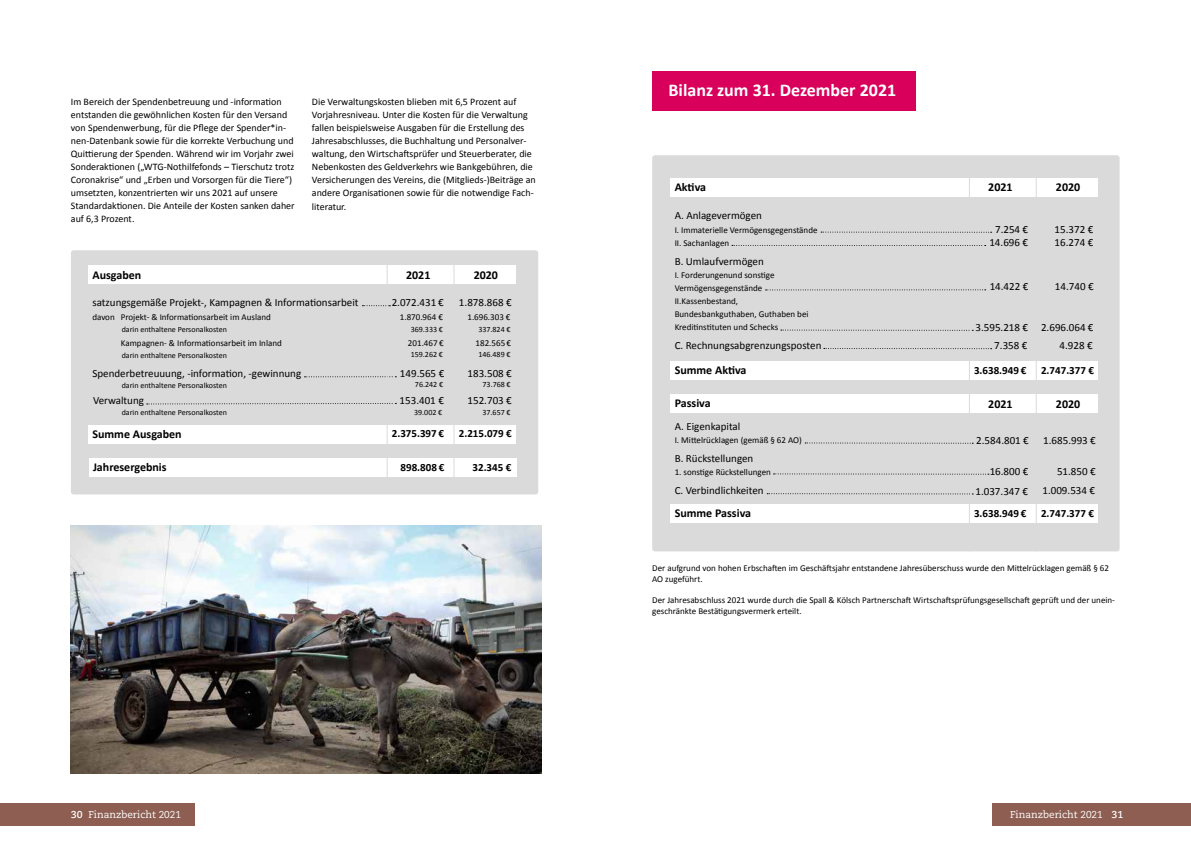
<style>
.page{position:relative;width:1191px;height:842px;background:#fff}
.page>*{position:absolute;margin:0;border:0;box-sizing:border-box;transform-origin:0 0}
.t1{font:700 18px "Calibri";color:#fff}
.t2{font:700 12px "Calibri";color:#000}
.t3{font:11px/13.2px "Calibri";color:#000;text-align:right}
.t4{font:700 11px "Calibri";color:#000}
.t5{font:10px/13px "Calibri";color:#000}
.t6{font:10px "Caecilia LT Std";color:#fff}
.t7{font:9px/13px "Calibri";color:#000}
.t8{font:8px "Calibri";color:#000}
.s1{font-weight:700}
</style>
<div class="page">
<div style="left:0;top:803px;width:195px;height:23px;background:#8d5e51"></div>
<div style="left:992px;top:803px;width:199px;height:23px;background:#8d5e51"></div>
<div style="left:653px;top:71px;width:263px;height:40px;background:#d8005b"></div>
<img style="left:71px;top:525px;width:470px;height:248px">
<div style="left:652px;top:155px;width:467px;height:396px;background:#dadada;border-radius:3px"></div>
<div style="left:670px;top:178px;width:428px;height:18px;background:#fff"></div>
<div style="left:670px;top:362px;width:428px;height:18px;background:#fff"></div>
<div style="left:670px;top:395px;width:428px;height:18px;background:#fff"></div>
<div style="left:670px;top:504px;width:428px;height:19px;background:#fff"></div>
<hr style="left:1035px;top:171px;width:1px;height:380px;background:#dadada">
<hr style="left:969px;top:169px;width:1px;height:382px;background:#dadada">
<svg style="left:821px;top:232px;width:170px;height:1px"></svg>
<svg style="left:732px;top:245px;width:253px;height:1px"></svg>
<svg style="left:765px;top:289px;width:220px;height:2px"></svg>
<svg style="left:781px;top:330px;width:192px;height:1px"></svg>
<svg style="left:824px;top:348px;width:167px;height:1px"></svg>
<svg style="left:805px;top:443px;width:168px;height:1px"></svg>
<svg style="left:773px;top:473px;width:216px;height:2px"></svg>
<svg style="left:767px;top:493px;width:206px;height:2px"></svg>
<div style="left:71px;top:250px;width:467px;height:244px;background:#dadada;border-radius:3px"></div>
<div style="left:88px;top:265px;width:428px;height:19px;background:#fff"></div>
<div style="left:88px;top:425px;width:428px;height:18px;background:#fff"></div>
<svg style="left:304px;top:376px;width:92px;height:1px"></svg>
<svg style="left:362px;top:305px;width:28px;height:1px"></svg>
<div style="left:89px;top:458px;width:427px;height:18px;background:#fff"></div>
<hr style="left:453px;top:257px;width:1px;height:233px;background:#dadada">
<hr style="left:387px;top:256px;width:1px;height:234px;background:#dadada">
<svg style="left:147px;top:403px;width:249px;height:2px"></svg>
<p class="t5" style="left:71px;top:95px;width:225px">Im Bereich der Spendenbetreuung und -information entstanden die gewöhnlichen Kosten für den Versand von Spendenwerbung, für die Pflege der Spender*in&shy;nen-Datenbank sowie für die korrekte Verbuchung und Quittierung der Spenden. Während wir im Vorjahr zwei Sonderaktionen („WTG-Nothilfefonds – Tierschutz trotz Coronakrise“ und „Erben und Vorsorgen für die Tiere“) umsetzten, konzentrierten wir uns 2021 auf unsere Standardaktionen. Die Anteile der Kosten sanken daher auf 6,3 Prozent.</p>
<p class="t5" style="left:312px;top:95px;width:225px">Die Verwaltungskosten blieben mit 6,5 Prozent auf Vorjahresniveau. Unter die Kosten für die Verwaltung fallen beispielsweise Ausgaben für die Erstellung des Jahresabschlusses, die Buchhaltung und Personalver&shy;waltung, den Wirtschaftsprüfer und Steuerberater, die Nebenkosten des Geldverkehrs wie Bankgebühren, die Versicherungen des Vereins, die (Mitglieds-)Beiträge an andere Organisationen sowie für die notwendige Fach-</p>
<p class="t5" style="left:312px;top:200px;width:36px">literatur.</p>
<p class="t2" style="left:92px;top:267px;width:50px">Ausgaben</p>
<p class="t2" style="left:406px;top:267px;width:26px">2021</p>
<p class="t2" style="left:474px;top:267px;width:26px">2020</p>
<p class="t3" style="left:92px;top:295px;width:268px">satzungsgemäße Projekt-, Kampagnen &amp; Informationsarbeit</p>
<p class="t3" style="left:392px;top:295px;width:54px">2.072.431 €</p>
<p class="t3" style="left:459px;top:295px;width:54px">1.878.868 €</p>
<p class="t7" style="left:92px;top:310px;width:180px">davon Projekt- &amp; Informationsarbeit im Ausland</p>
<p class="t7" style="left:121px;top:336px;width:162px">Kampagnen- &amp; Informationsarbeit im Inland</p>
<p class="t8" style="left:122px;top:324px;width:107px">darin enthaltene Personalkosten</p>
<p class="t8" style="left:122px;top:350px;width:107px">darin enthaltene Personalkosten</p>
<p class="t8" style="left:122px;top:380px;width:107px">darin enthaltene Personalkosten</p>
<p class="t8" style="left:122px;top:408px;width:107px">darin enthaltene Personalkosten</p>
<p class="t3" style="left:92px;top:366px;width:210px">Spenderbetreuuung, -information, -gewinnung</p>
<p class="t3" style="left:93px;top:393px;width:53px">Verwaltung</p>
<p class="t7" style="left:400px;top:310px;width:45px">1.870.964 €</p>
<p class="t7" style="left:408px;top:336px;width:37px">201.467 €</p>
<p class="t8" style="left:411px;top:325px;width:34px">369.333 €</p>
<p class="t8" style="left:411px;top:350px;width:34px">159.262 €</p>
<p class="t3" style="left:400px;top:366px;width:46px">149.565 €</p>
<p class="t8" style="left:415px;top:379px;width:30px">76.242 €</p>
<p class="t8" style="left:414px;top:407px;width:30px">39.002 €</p>
<p class="t3" style="left:399px;top:393px;width:46px">153.401 €</p>
<p class="t7" style="left:467px;top:310px;width:45px">1.696.303 €</p>
<p class="t7" style="left:475px;top:336px;width:37px">182.565 €</p>
<p class="t8" style="left:482px;top:379px;width:30px">73.768 €</p>
<p class="t8" style="left:482px;top:407px;width:30px">37.657 €</p>
<p class="t8" style="left:478px;top:325px;width:34px">337.824 €</p>
<p class="t8" style="left:478px;top:350px;width:34px">146.489 €</p>
<p class="t3" style="left:467px;top:393px;width:46px">152.703 €</p>
<p class="t3" style="left:467px;top:366px;width:46px">183.508 €</p>
<p class="t2" style="left:92px;top:426px;width:91px">Summe Ausgaben</p>
<p class="t4" style="left:392px;top:427px;width:54px">2.375.397 €</p>
<p class="t4" style="left:459px;top:427px;width:54px">2.215.079 €</p>
<p class="t2" style="left:93px;top:459px;width:75px">Jahresergebnis</p>
<p class="t4" style="left:400px;top:460px;width:45px">898.808 €</p>
<p class="t4" style="left:472px;top:460px;width:40px">32.345 €</p>
<h1 class="t1" style="left:668px;top:79px;width:229px">Bilanz zum 31. Dezember 2021</h1>
<p class="t2" style="left:674px;top:180px;width:33px">Aktiva</p>
<p class="t2" style="left:988px;top:180px;width:26px">2021</p>
<p class="t2" style="left:1056px;top:180px;width:26px">2020</p>
<p class="t3" style="left:674px;top:208px;width:89px">A. Anlagevermögen</p>
<p class="t7" style="left:674px;top:223px;width:144px">I. Immaterielle Vermögensgegenstände<br>II. Sachanlagen</p>
<p class="t3" style="left:674px;top:254px;width:91px">B. Umlaufvermögen</p>
<p class="t7" style="left:674px;top:268px;width:135px">I. Forderungenund sonstige<br>Vermögensgegenstände<br>II.Kassenbestand,<br>Bundesbankguthaben, Guthaben bei<br>Kreditinstituten und Schecks</p>
<p class="t3" style="left:674px;top:338px;width:148px">C. Rechnungsabgrenzungsposten</p>
<p class="t3" style="left:989px;top:222px;width:40px;text-align:center">7.254 €<br>14.696 €</p>
<p class="t3" style="left:1054px;top:222px;width:40px;text-align:left">15.372 €<br>16.274 €</p>
<p class="t3" style="left:989px;top:279px;width:40px">14.422 €</p>
<p class="t3" style="left:975px;top:320px;width:54px">3.595.218 €</p>
<p class="t3" style="left:994px;top:338px;width:35px">7.358 €</p>
<p class="t3" style="left:1055px;top:279px;width:40px">14.740 €</p>
<p class="t3" style="left:1041px;top:320px;width:54px">2.696.064 €</p>
<p class="t3" style="left:1059px;top:338px;width:35px">4.928 €</p>
<p class="t2" style="left:674px;top:363px;width:73px">Summe Aktiva</p>
<p class="t4" style="left:974px;top:364px;width:54px">3.638.949 €</p>
<p class="t4" style="left:1041px;top:364px;width:54px">2.747.377 €</p>
<p class="t2" style="left:674px;top:396px;width:38px">Passiva</p>
<p class="t2" style="left:988px;top:397px;width:26px">2021</p>
<p class="t2" style="left:1056px;top:397px;width:26px">2020</p>
<p class="t3" style="left:674px;top:419px;width:67px">A. Eigenkapital</p>
<p class="t7" style="left:674px;top:433px;width:129px">I. Mittelrücklagen (gemäß § 62 AO)</p>
<p class="t3" style="left:674px;top:451px;width:80px">B. Rückstellungen</p>
<p class="t7" style="left:674px;top:465px;width:98px">1. sonstige Rückstellungen</p>
<p class="t3" style="left:674px;top:484px;width:90px">C. Verbindlichkeiten</p>
<p class="t3" style="left:976px;top:433px;width:54px">2.584.801 €</p>
<p class="t3" style="left:975px;top:461px;width:54px;line-height:19.7px">16.800 €<br>1.037.347 €</p>
<p class="t3" style="left:1043px;top:433px;width:54px">1.685.993 €</p>
<p class="t3" style="left:1042px;top:461px;width:55px;line-height:19px">51.850 €<br>1.009.534 €</p>
<p class="t2" style="left:674px;top:506px;width:78px">Summe Passiva</p>
<p class="t4" style="left:974px;top:506px;width:54px">3.638.949 €</p>
<p class="t4" style="left:1041px;top:506px;width:54px">2.747.377 €</p>
<p class="t7" style="left:652px;top:562px;width:458px;line-height:10.8px">Der aufgrund von hohen Erbschaften im Geschäftsjahr entstandene Jahresüberschuss wurde den Mittelrücklagen gemäß § 62<br>AO zugeführt.</p>
<p class="t7" style="left:652px;top:594px;width:464px;line-height:10.8px">Der Jahresabschluss 2021 wurde durch die Spall &amp; Kölsch Partnerschaft Wirtschaftsprüfungsgesellschaft geprüft und der unein&shy;geschränkte Bestätigungsvermerk erteilt.</p>
<p class="t6" style="left:71px;top:808px;width:112px"><span class="s1">30</span> Finanzbericht 2021</p>
<p class="t6" style="left:1010px;top:809px;width:115px">Finanzbericht 2021 <span class="s1">31</span></p>
</div>
